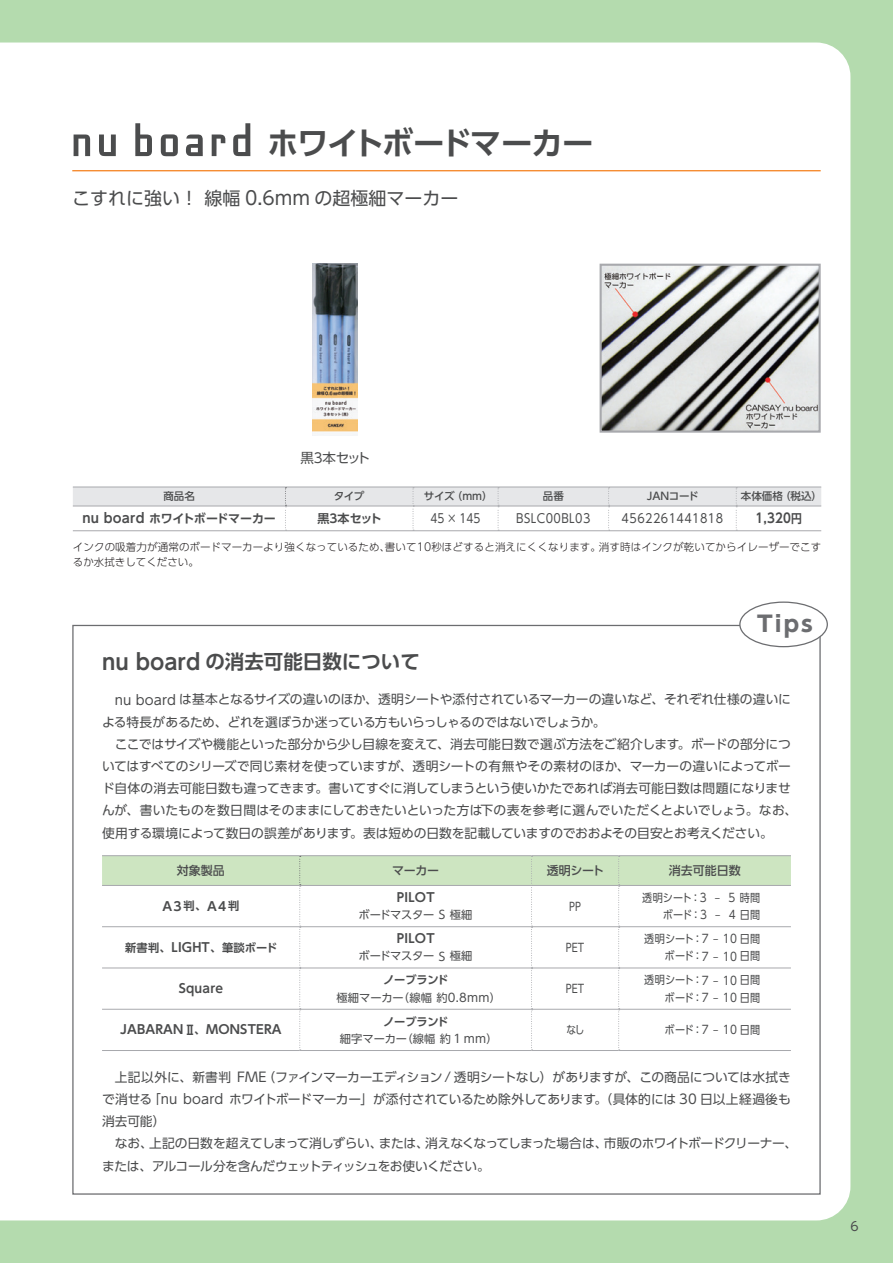
<style>
.page{position:relative;width:893px;height:1263px;background:#b4dbae}
.page>*{position:absolute;margin:0;border:0;box-sizing:border-box;transform-origin:0 0}
.t1{font:700 31.5px "UD Shin Go Pr 6 De";letter-spacing:-.05em;color:#4b4c4d}
.t2{font:700 21.75px "UD Shin Go Pr 6";color:#6c6d70;scale:1.06 1}
.t3{font:700 19.5px "UD Shin Go Pr 6 De";color:#4b4c4d}
.t4{font:18px "UD Shin Go Pr 6";color:#4b4c4d}
.t5{font:13.5px "UD Shin Go Pr 6";letter-spacing:-.19em;color:#4b4c4d}
.t6{font:700 13.2px "UD Shin Go Pr 6 De";color:#4b4c4d;scale:.9 1}
.t7{font:12.75px/22.2px "UD Shin Go Pr 6";letter-spacing:-.02em;color:#4b4c4d}
.t8{font:12.75px/22.2px "UD Shin Go Pr 6";letter-spacing:-.05em;color:#4b4c4d}
.t9{font:12.45px "UD Shin Go Pr 6";letter-spacing:.04em;color:#4b4c4d;scale:.9 1}
.t10{font:12.45px "UD Shin Go Pr 6";letter-spacing:.04em;color:#4b4c4d;scale:.85 1}
.t11{font:12.45px "UD Shin Go Pr 6";letter-spacing:.04em;color:#4b4c4d}
.t12{font:700 12.3px "UD Shin Go Pr 6 De";letter-spacing:.02em;color:#4b4c4d}
.t13{font:700 12px "UD Shin Go Pr 6 De";letter-spacing:-.045em;color:#4b4c4d}
.t14{font:500 12px "UD Shin Go Pro";letter-spacing:-.01em;color:#4b4c4d}
.t15{font:11.7px "UD Shin Go Pr 6";color:#4b4c4d;scale:.85 1}
.t16{font:11.25px/17.2px "UD Shin Go Pr 6";letter-spacing:.005em;color:#4b4c4d;text-align:right;scale:.9 1}
.t17{font:11.25px "UD Shin Go Pr 6";letter-spacing:.005em;color:#4b4c4d}
.t18{font:700 11.25px "UD Shin Go Pr 6 De";letter-spacing:.02em;color:#4b4c4d}
.t19{font:700 11.25px "UD Shin Go Pr 6 De";color:#4b4c4d}
.t20{font:11.25px "UD Shin Go Pr 6";letter-spacing:.005em;color:#4b4c4d;scale:.85 1}
.t21{font:300 10.5px/15px "UD Shin Go Pr 6";letter-spacing:.01em;color:#231f20}
.t22{font:500 10.5px "UD Shin Go Pro";color:#4b4c4d}
.s1{font-size:18.75px}
.s2{font-size:13.2px}
.s3{font-size:12px}
.s4{font-size:10.95px}
.s5{font-size:21.45px}
.s6{font-size:11.25px}
.s7{font-size:11.7px}
.s8{font-size:12.3px}
.s9{font-size:12.9px}
</style>
<div class="page">
<div style="left:0;top:43px;width:850px;height:1177px;background:#fff"></div>
<svg style="left:73px;top:487px;width:748px;height:44px;background:#eff0f1"></svg>
<img style="left:603px;top:267px;width:215px;height:163px">
<div style="left:600px;top:264px;width:221px;height:169px;border:2px solid #a8a9ad"></div>
<img style="left:313px;top:263px;width:45px;height:173px">
<hr style="left:72px;top:170px;width:749px;height:1px;background:#f58220">
<svg style="left:161px;top:134px;width:17px;height:22px"></svg>
<svg style="left:74px;top:134px;width:16px;height:22px"></svg>
<svg style="left:99px;top:134px;width:17px;height:22px"></svg>
<svg style="left:135px;top:123px;width:17px;height:33px"></svg>
<svg style="left:233px;top:123px;width:17px;height:33px"></svg>
<svg style="left:212px;top:134px;width:13px;height:22px"></svg>
<svg style="left:186px;top:134px;width:17px;height:22px"></svg>
<hr style="left:531px;top:855px;width:88px;height:1px;background:#a8a9ad">
<hr style="left:619px;top:855px;width:172px;height:1px;background:#a8a9ad">
<hr style="left:102px;top:855px;width:198px;height:1px;background:#a8a9ad">
<hr style="left:300px;top:855px;width:231px;height:1px;background:#a8a9ad">
<svg style="left:102px;top:856px;width:689px;height:194px;background:#f6f9f4"></svg>
<hr style="left:102px;top:926px;width:198px;height:1px;background:#a8a9ad">
<hr style="left:300px;top:926px;width:231px;height:1px;background:#a8a9ad">
<hr style="left:531px;top:926px;width:88px;height:1px;background:#a8a9ad">
<hr style="left:619px;top:926px;width:172px;height:1px;background:#a8a9ad">
<hr style="left:102px;top:968px;width:198px;height:1px;background:#a8a9ad">
<hr style="left:300px;top:968px;width:231px;height:1px;background:#a8a9ad">
<hr style="left:531px;top:968px;width:88px;height:1px;background:#a8a9ad">
<hr style="left:619px;top:968px;width:172px;height:1px;background:#a8a9ad">
<hr style="left:102px;top:1009px;width:198px;height:1px;background:#a8a9ad">
<hr style="left:300px;top:1009px;width:231px;height:1px;background:#a8a9ad">
<hr style="left:531px;top:1009px;width:88px;height:1px;background:#a8a9ad">
<hr style="left:619px;top:1009px;width:172px;height:1px;background:#a8a9ad">
<hr style="left:102px;top:1050px;width:198px;height:1px;background:#a8a9ad">
<hr style="left:300px;top:1050px;width:231px;height:1px;background:#a8a9ad">
<hr style="left:531px;top:1050px;width:88px;height:1px;background:#a8a9ad">
<hr style="left:619px;top:1050px;width:172px;height:1px;background:#a8a9ad">
<div style="left:740px;top:602px;width:87px;height:45px;background:#fff;border-radius:50%"></div>
<div style="left:739px;top:601px;width:89px;height:46px;border:1px solid #6c6d70;border-radius:50%"></div>
<h1 class="t1" style="left:267px;top:118px;width:328px">ホワイトボードマーカー</h1>
<h3 class="t4" style="left:72px;top:183px;width:388px">こすれに強い！線幅 <span class="s1">0.6mm</span> の超極細マーカー</h3>
<p class="t5" style="left:301px;top:447px;width:71px">黒３本セット</p>
<p class="t22" style="left:163px;top:488px;width:33px">商品名</p>
<p class="t22" style="left:334px;top:488px;width:32px">タイプ</p>
<p class="t22" style="left:424px;top:488px;width:70px">サイズ（mm）</p>
<p class="t22" style="left:543px;top:488px;width:22px">品番</p>
<p class="t22" style="left:647px;top:488px;width:53px">JANコード</p>
<p class="t22" style="left:741px;top:488px;width:83px">本体価格（税込）</p>
<p class="t13" style="left:82px;top:509px;width:195px"><span class="s2">nu board</span> ホワイトボードマーカー</p>
<p class="t13" style="left:317px;top:509px;width:66px">黒３本セット</p>
<p class="t10" style="left:431px;top:508px;width:60px">45 <span class="s3">×</span> 145</p>
<p class="t9" style="left:516px;top:508px;width:84px">BSLC00BL03</p>
<p class="t9" style="left:622px;top:508px;width:114px">4562261441818</p>
<p class="t6" style="left:755px;top:507px;width:53px">1,320<span class="s3">円</span></p>
<p class="t21" style="left:73px;top:539px;width:750px">インクの吸着力が通常のボードマーカーより強くなっているため、書いて<span class="s4">10</span>秒ほどすると消えにくくなります。消す時はインクが乾いてからイレーザーでこするか水拭きしてください。</p>
<h2 class="t2" style="left:757px;top:606px;width:54px">Tips</h2>
<h3 class="t3" style="left:102px;top:646px;width:319px"><span class="s5">nu board</span> の消去可能日数について</h3>
<p class="t7" style="left:102px;top:688px;width:690px;text-indent:13px"><span class="s2">nu board</span> は基本となるサイズの違いのほか、透明シートや添付されているマーカーの違いなど、それぞれ仕様の違いによる特長があるため、どれを選ぼうか迷っている方もいらっしゃるのではないでしょうか。</p>
<p class="t7" style="left:102px;top:732px;width:697px;text-indent:13px">ここではサイズや機能といった部分から少し目線を変えて、消去可能日数で選ぶ方法をご紹介します。ボードの部分についてはすべてのシリーズで同じ素材を使っていますが、透明シートの有無やその素材のほか、マーカーの違いによってボード自体の消去可能日数も違ってきます。書いてすぐに消してしまうという使いかたであれば消去可能日数は問題になりませんが、書いたものを数日間はそのままにしておきたいといった方は下の表を参考に選んでいただくとよいでしょう。なお、使用する環境によって数日の誤差があります。表は短めの日数を記載していますのでおおよその目安とお考えください。</p>
<p class="t14" style="left:177px;top:861px;width:49px">対象製品</p>
<p class="t14" style="left:392px;top:861px;width:49px">マーカー</p>
<p class="t14" style="left:547px;top:861px;width:59px">透明シート</p>
<p class="t14" style="left:669px;top:861px;width:73px">消去可能日数</p>
<p class="t12" style="left:162px;top:896px;width:79px">A3<span class="s6">判、</span>A4<span class="s6">判</span></p>
<p class="t12" style="left:397px;top:887px;width:39px">PILOT</p>
<p class="t17" style="left:358px;top:906px;width:116px">ボードマスター <span class="s7">S</span> 極細</p>
<p class="t15" style="left:569px;top:897px;width:16px">PP</p>
<p class="t16" style="left:642px;top:888px;width:133px">透明シート：<span class="s7">3 ‒ 5</span> 時間ボード：<span class="s7">3 ‒ 4</span> 日間</p>
<p class="t18" style="left:125px;top:938px;width:154px">新書判、<span class="s8">LIGHT</span>、筆談ボード</p>
<p class="t12" style="left:179px;top:978px;width:46px">Square</p>
<p class="t12" style="left:120px;top:1020px;width:163px">JABARAN<span class="s9">Ⅱ</span><span class="s6">、</span>MONSTERA</p>
<p class="t12" style="left:397px;top:929px;width:39px">PILOT</p>
<p class="t17" style="left:358px;top:947px;width:116px">ボードマスター <span class="s7">S</span> 極細</p>
<p class="t19" style="left:383px;top:971px;width:67px">ノーブランド</p>
<p class="t17" style="left:336px;top:988px;width:166px">極細マーカー（線幅約<span class="s7">0.8mm</span>）</p>
<p class="t19" style="left:383px;top:1012px;width:67px">ノーブランド</p>
<p class="t17" style="left:340px;top:1029px;width:159px">細字マーカー（線幅約 <span class="s7">1 mm</span>）</p>
<p class="t15" style="left:566px;top:938px;width:23px">PET</p>
<p class="t16" style="left:644px;top:930px;width:130px">透明シート：<span class="s7">7 ‒ 10</span> 日間ボード：<span class="s7">7 ‒ 10</span> 日間</p>
<p class="t15" style="left:566px;top:979px;width:23px">PET</p>
<p class="t16" style="left:644px;top:971px;width:130px">透明シート：<span class="s7">7 ‒ 10</span> 日間ボード：<span class="s7">7 ‒ 10</span> 日間</p>
<p class="t20" style="left:566px;top:1021px;width:23px">なし</p>
<p class="t16" style="left:665px;top:1021px;width:108px">ボード：<span class="s7">7 ‒ 10</span> 日間</p>
<p class="t7" style="left:102px;top:1065px;width:690px;text-align:justify;text-indent:13px">上記以外に、新書判 <span class="s2">FME</span>（ファインマーカーエディション <span class="s2">/</span> 透明シートなし）がありますが、この商品については水拭きで消せる「<span class="s2">nu board</span> ホワイトボードマーカー」が添付されているため除外してあります。（具体的には <span class="s2">30</span> 日以上経過後も消去可能）</p>
<p class="t8" style="left:102px;top:1132px;width:697px;text-indent:13px">なお、上記の日数を超えてしまって消しずらい、または、消えなくなってしまった場合は、市販のホワイトボードクリーナー、または、アルコール分を含んだウェットティッシュをお使いください。</p>
<p class="t11" style="left:850px;top:1216px;width:10px">6</p>
</div>
